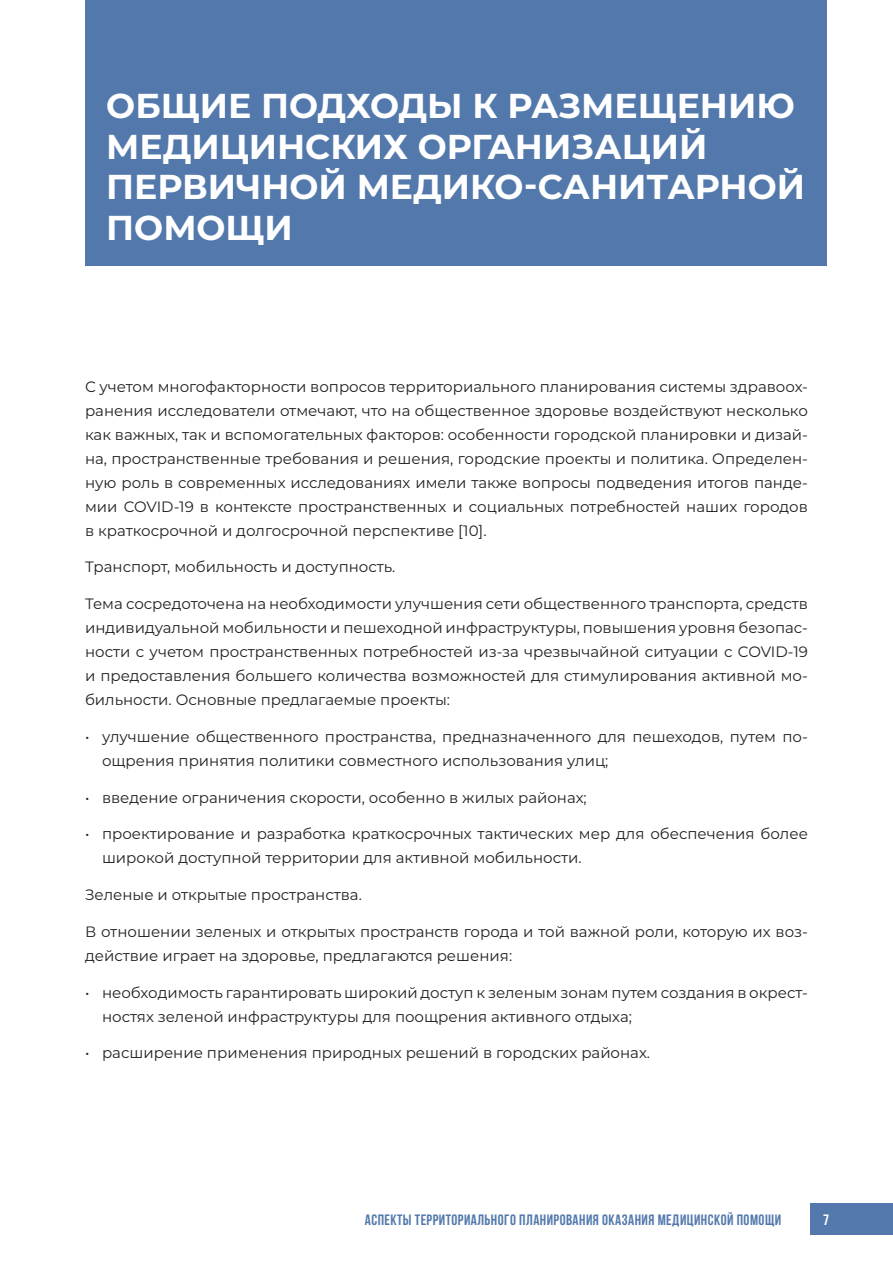
<style>
.page{position:relative;width:893px;height:1263px;background:#fff}
.page>*{position:absolute;margin:0;border:0;box-sizing:border-box;transform-origin:0 0}
.заголовок{font:700 34.5px/40.5px "Montserrat";color:#fff}
.набор{font:15px/24px "Montserrat";color:#231f20}
.t1{font:700 15px "Bebas Neue";letter-spacing:.03em;color:#5379ac}
.t2{font:700 15px "Bebas Neue";color:#fff}
</style>
<div class="page">
<div style="left:810px;top:1203px;width:83px;height:31px;background:#5379ac"></div>
<div style="left:85px;top:0;width:741px;height:266px;background:#5379ac"></div>
<p class="заголовок" style="left:106px;top:84px;width:700px">ОБЩИЕ ПОДХОДЫ К РАЗМЕЩЕНИЮ<br>МЕДИЦИНСКИХ ОРГАНИЗАЦИЙ<br>ПЕРВИЧНОЙ МЕДИКО-САНИТАРНОЙ<br>ПОМОЩИ</p>
<p class="набор" style="left:85px;top:374px;width:724px;text-align:justify">С учетом многофакторности вопросов территориального планирования системы здравоох&shy;ранения исследователи отмечают, что на общественное здоровье воздействуют несколько как важных, так и вспомогательных факторов: особенности городской планировки и дизай&shy;на, пространственные требования и решения, городские проекты и политика. Определен&shy;ную роль в современных исследованиях имели также вопросы подведения итогов панде&shy;мии COVID-19 в контексте пространственных и социальных потребностей наших городов в краткосрочной и долгосрочной перспективе [10].</p>
<p class="набор" style="left:85px;top:554px;width:312px">Транспорт, мобильность и доступность.</p>
<p class="набор" style="left:85px;top:591px;width:724px;text-align:justify">Тема сосредоточена на необходимости улучшения сети общественного транспорта, средств индивидуальной мобильности и пешеходной инфраструктуры, повышения уровня безопас&shy;ности с учетом пространственных потребностей из-за чрезвычайной ситуации с COVID-19 и предоставления большего количества возможностей для стимулирования активной мо&shy;бильности. Основные предлагаемые проекты:</p>
<p class="набор" style="left:102px;top:724px;width:707px;text-indent:-17px">• улучшение общественного пространства, предназначенного для пешеходов, путем по&shy;ощрения принятия политики совместного использования улиц;</p>
<p class="набор" style="left:85px;top:785px;width:503px">• введение ограничения скорости, особенно в жилых районах;</p>
<p class="набор" style="left:102px;top:821px;width:707px;text-indent:-17px">• проектирование и разработка краткосрочных тактических мер для обеспечения более широкой доступной территории для активной мобильности.</p>
<p class="набор" style="left:85px;top:882px;width:278px">Зеленые и открытые пространства.</p>
<p class="набор" style="left:85px;top:919px;width:724px">В отношении зеленых и открытых пространств города и той важной роли, которую их воз&shy;действие играет на здоровье, предлагаются решения:</p>
<p class="набор" style="left:102px;top:980px;width:707px;text-indent:-17px">• необходимость гарантировать широкий доступ к зеленым зонам путем создания в окрест&shy;ностях зеленой инфраструктуры для поощрения активного отдыха;</p>
<p class="набор" style="left:85px;top:1040px;width:567px">• расширение применения природных решений в городских районах.</p>
<p class="t1" style="left:365px;top:1211px;width:418px">АСПЕКТЫ ТЕРРИТОРИАЛЬНОГО ПЛАНИРОВАНИЯ ОКАЗАНИЯ МЕДИЦИНСКОЙ ПОМОЩИ</p>
<p class="t2" style="left:823px;top:1211px;width:7px">7</p>
</div>
